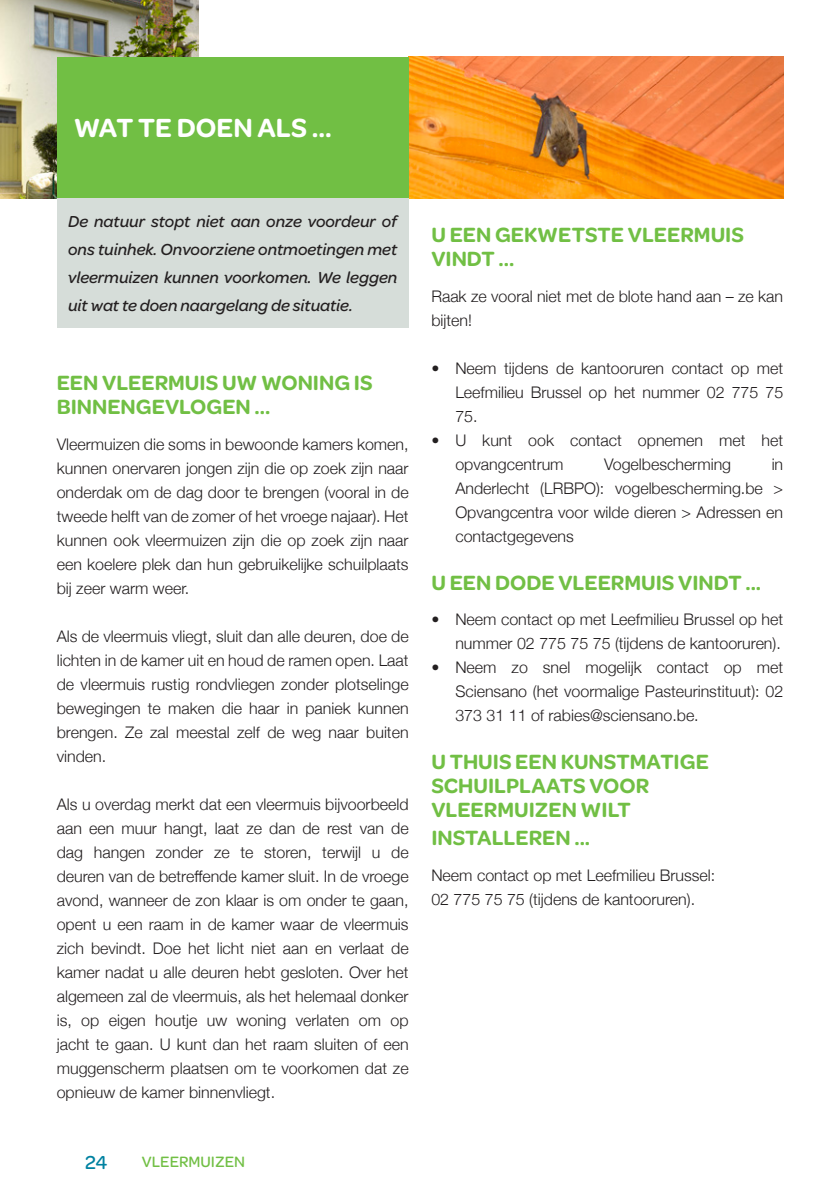
<style>
.page{position:relative;width:840px;height:1191px;background:#fff}
.page>*{position:absolute;margin:0;border:0;box-sizing:border-box;transform-origin:0 0}
.GRAND_TITRE{font:600 28px "Omnes";color:#fff}
.INTERTIRE_1{font:600 22px/24px "Omnes";color:#71bf44}
.t1{font:500 20px "Omnes";color:#0082a1}
.Chapeau_Justifié_Noi{font:italic 500 17px/28px "Omnes";color:#231f20;text-align:justify}
.Texte_Normal__body{font:300 16px/24px "Helvetica Neue";color:#231f20;text-align:justify}
.t2{font:500 16px "Omnes";color:#71bf44}
</style>
<div class="page">
<img style="left:0;top:0;width:198px;height:198px">
<img style="left:408px;top:57px;width:374px;height:141px">
<div style="left:57px;top:57px;width:351px;height:141px;background:#71bf44"></div>
<div style="left:57px;top:198px;width:351px;height:130px;background:#d6ddd9"></div>
<p class="GRAND_TITRE" style="left:74px;top:108px;width:259px">WAT TE DOEN ALS ...</p>
<p class="Chapeau_Justifié_Noi" style="left:68px;top:207px;width:330px">De natuur stopt niet aan onze voordeur of ons tuinhek. Onvoorziene ontmoetingen met vleermuizen kunnen voorkomen. We leggen uit wat te doen naargelang de situatie.</p>
<p class="INTERTIRE_1" style="left:57px;top:370px;width:317px">EEN VLEERMUIS UW WONING IS<br>BINNENGEVLOGEN ...</p>
<p class="Texte_Normal__body" style="left:57px;top:431px;width:353px">Vleermuizen die soms in bewoonde kamers komen, kunnen onervaren jongen zijn die op zoek zijn naar onderdak om de dag door te brengen (vooral in de tweede helft van de zomer of het vroege najaar). Het kunnen ook vleermuizen zijn die op zoek zijn naar een koelere plek dan hun gebruikelijke schuilplaats bij zeer warm weer.</p>
<p class="Texte_Normal__body" style="left:57px;top:623px;width:353px">Als de vleermuis vliegt, sluit dan alle deuren, doe de lichten in de kamer uit en houd de ramen open. Laat de vleermuis rustig rondvliegen zonder plotselinge bewegingen te maken die haar in paniek kunnen brengen. Ze zal meestal zelf de weg naar buiten vinden.</p>
<p class="Texte_Normal__body" style="left:57px;top:791px;width:353px">Als u overdag merkt dat een vleermuis bijvoorbeeld aan een muur hangt, laat ze dan de rest van de dag hangen zonder ze te storen, terwijl u de deuren van de betreffende kamer sluit. In de vroege avond, wanneer de zon klaar is om onder te gaan, opent u een raam in de kamer waar de vleermuis zich bevindt. Doe het licht niet aan en verlaat de kamer nadat u alle deuren hebt gesloten. Over het algemeen zal de vleermuis, als het helemaal donker is, op eigen houtje uw woning verlaten om op jacht te gaan. U kunt dan het raam sluiten of een muggenscherm plaatsen om te voorkomen dat ze opnieuw de kamer binnenvliegt.</p>
<p class="t1" style="left:85px;top:1148px;width:24px">24</p>
<p class="t2" style="left:142px;top:1150px;width:105px">VLEERMUIZEN</p>
<p class="INTERTIRE_1" style="left:431px;top:222px;width:314px">U EEN GEKWETSTE VLEERMUIS<br>VINDT ...</p>
<p class="Texte_Normal__body" style="left:431px;top:283px;width:353px">Raak ze vooral niet met de blote hand aan – ze kan bijten!</p>
<p class="Texte_Normal__body" style="left:455px;top:355px;width:329px;text-indent:-24px">• Neem tijdens de kantooruren contact op met Leefmilieu Brussel op het nummer 02 775 75<br>75.</p>
<p class="Texte_Normal__body" style="left:455px;top:427px;width:329px;text-indent:-24px">• U kunt ook contact opnemen met het opvangcentrum</p>
<p class="Texte_Normal__body" style="left:455px;top:451px;width:329px;text-indent:316px">in Anderlecht (LRBPO): vogelbescherming.be &gt; Opvangcentra voor wilde dieren &gt; Adressen en contactgegevens</p>
<p class="INTERTIRE_1" style="left:431px;top:569px;width:331px">U EEN DODE VLEERMUIS VINDT ...</p>
<p class="Texte_Normal__body" style="left:431px;top:606px;width:353px;text-align:right">• Neem contact op met Leefmilieu Brussel op het nummer 02 775 75 75 (tijdens de kantooruren).</p>
<p class="Texte_Normal__body" style="left:455px;top:654px;width:329px;text-indent:-24px">• Neem zo snel mogelijk contact op met Sciensano (het voormalige Pasteurinstituut): 02<br>373 31 11 of rabies@sciensano.be.</p>
<p class="INTERTIRE_1" style="left:431px;top:748px;width:279px">U THUIS EEN KUNSTMATIGE<br>SCHUILPLAATS VOOR<br>VLEERMUIZEN WILT</p>
<p class="INTERTIRE_1" style="left:431px;top:824px;width:160px">INSTALLEREN ...</p>
<p class="Texte_Normal__body" style="left:431px;top:861px;width:285px">Neem contact op met Leefmilieu Brussel:<br>02 775 75 75 (tijdens de kantooruren).</p>
<p class="Texte_Normal__body" style="left:603px;top:451px;width:128px">Vogelbescherming</p>
</div>
